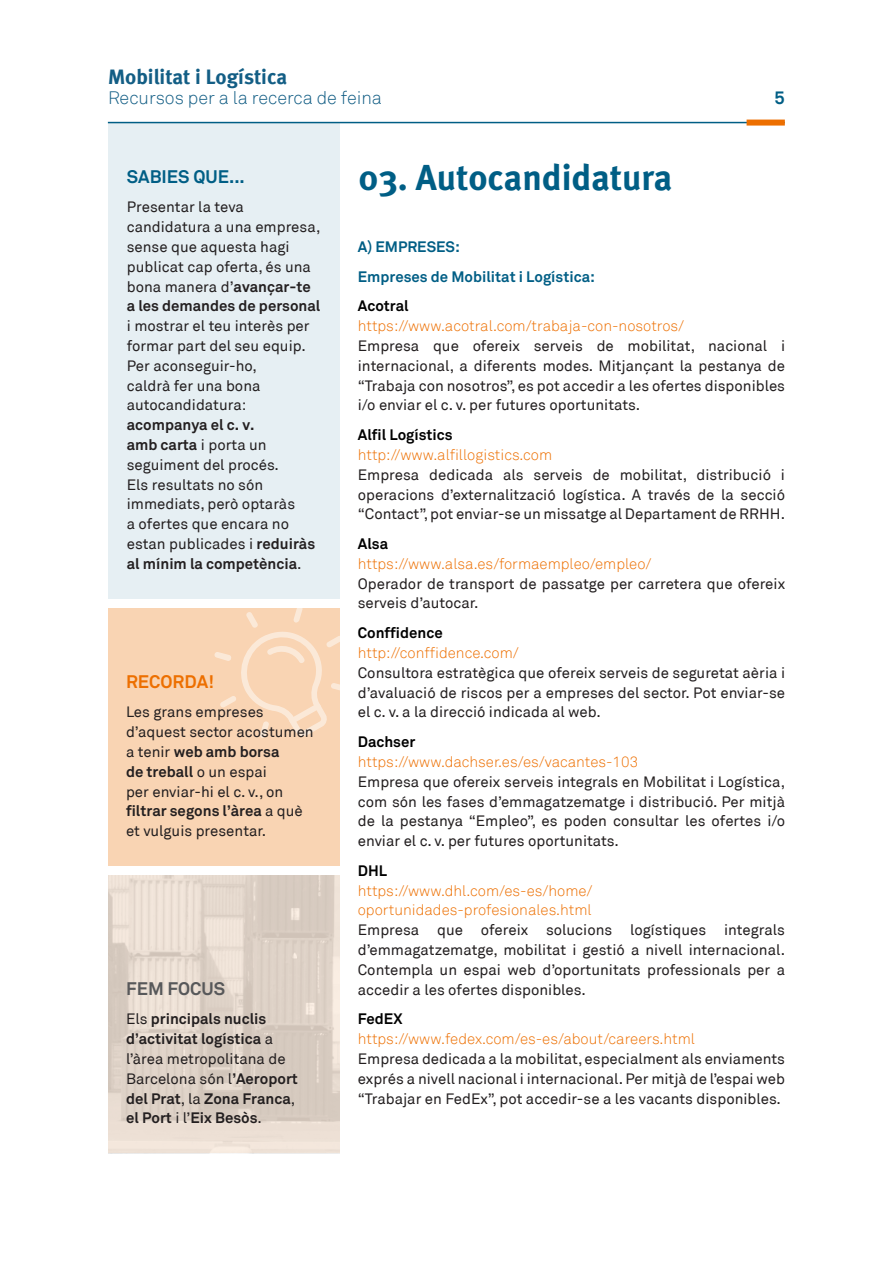
<style>
.page{position:relative;width:893px;height:1263px;background:#fff}
.page>*{position:absolute;margin:0;border:0;box-sizing:border-box;transform-origin:0 0}
.Títols_seccions{font:36px "Meta Bold Turk";color:#005e85}
.t1{font:700 21px "Meta";color:#135e85}
.t2{font:300 18px "Akkurat";color:#135e85}
.Titolets_Columna{font:700 18px "Akkurat";color:#005e85}
.Titolets_Columna-2{font:700 18px "Akkurat";color:#57585a}
.Titolets_Columna-3{font:700 18px "Akkurat";color:#ed6f00}
.Cos_justificat{font:15px/19.8px "Akkurat";color:#231f20;text-align:justify}
.Cos_Esquerra{font:15px/19.8px "Akkurat";color:#231f20}
.Cos_justificat-2{font:300 15px "Akkurat";color:#ed6f00}
.Cos_Esquerra-2{font:700 15px/19.8px "Akkurat";color:#231f20}
.Cos_Esquerra-3{font:300 15px/19.8px "Akkurat";color:#ed6f00}
.Nom_recursos{font:700 15px "Akkurat";color:#000}
.Nom_recursos-2{font:700 15px "Akkurat";color:#005e85}
.Subtítol{font:700 15px "Akkurat";color:#005e85}
.s1{font-weight:700}
.s2{font-weight:400}
</style>
<div class="page">
<hr style="left:108px;top:122px;width:677px;height:1px;background:#005e85">
<div style="left:747px;top:120px;width:38px;height:6px;background:#ed6f00"></div>
<div style="left:108px;top:608px;width:232px;height:258px;background:#f9d4b3"></div>
<svg style="left:214px;top:608px;width:126px;height:130px"></svg>
<svg style="left:108px;top:876px;width:232px;height:277px;background:#dfd3c8"></svg>
<div style="left:108px;top:122px;width:232px;height:476px;background:#e6eff3"></div>
<h2 class="t1" style="left:108px;top:64px;width:181px">Mobilitat i Logística</h2>
<p class="t2" style="left:108px;top:87px;width:276px">Recursos per a la recerca de feina</p>
<p class="Titolets_Columna" style="left:775px;top:86px;width:12px">5</p>
<p class="Titolets_Columna" style="left:127px;top:165px;width:120px">SABIES QUE...</p>
<p class="Cos_Esquerra" style="left:127px;top:197px;width:195px">Presentar la teva candidatura a una empresa, sense que aquesta hagi publicat cap oferta, és una bona manera d’<span class="s1">avançar-te a les demandes de personal </span>i mostrar el teu interès per formar part del seu equip.</p>
<p class="Cos_Esquerra" style="left:127px;top:356px;width:154px">Per aconseguir-ho, caldrà fer una bona autocandidatura: <span class="s1">acompanya el c. v. amb carta</span> i porta un seguiment del procés.</p>
<p class="Cos_Esquerra" style="left:127px;top:475px;width:190px">Els resultats no són immediats, però optaràs<br>a ofertes que encara no estan publicades i <span class="s1">reduiràs al mínim la competència</span>.</p>
<p class="Titolets_Columna-3" style="left:126px;top:670px;width:90px">RECORDA!</p>
<p class="Cos_Esquerra" style="left:126px;top:702px;width:189px">Les grans empreses d’aquest sector acostumen a tenir <span class="s1">web amb borsa<br>de treball</span> o un espai<br>per enviar-hi el c. v., on <span class="s1">filtrar segons l’àrea</span> a què et vulguis presentar.</p>
<p class="Titolets_Columna-2" style="left:126px;top:977px;width:101px">FEM FOCUS</p>
<p class="Cos_Esquerra-2" style="left:126px;top:1009px;width:173px"><span class="s2">Els</span> principals nuclis d’activitat logística <span class="s2">a l’àrea metropolitana de<br>Barcelona són l</span>’Aeroport del Prat<span class="s2">, la</span> Zona Franca<span class="s2">, </span>el Port <span class="s2">i l’</span>Eix Besòs<span class="s2">.</span></p>
<p class="Títols_seccions" style="left:358px;top:156px;width:315px">03. Autocandidatura</p>
<p class="Subtítol" style="left:358px;top:237px;width:104px">A) EMPRESES:</p>
<p class="Nom_recursos-2" style="left:358px;top:267px;width:239px">Empreses de Mobilitat i Logística:</p>
<p class="Nom_recursos" style="left:358px;top:297px;width:52px">Acotral</p>
<p class="Cos_justificat-2" style="left:358px;top:317px;width:328px">https://www.acotral.com/trabaja-con-nosotros/</p>
<p class="Cos_justificat" style="left:358px;top:336px;width:429px">Empresa que ofereix serveis de mobilitat, nacional i internacional, a diferents modes. Mitjançant la pestanya de “Trabaja con nosotros”, es pot accedir a les ofertes disponibles i/o enviar el c. v. per futures oportunitats.</p>
<p class="Nom_recursos" style="left:358px;top:425px;width:96px">Alfil Logístics</p>
<p class="Cos_justificat-2" style="left:358px;top:446px;width:196px">http://www.alfillogistics.com</p>
<p class="Cos_justificat" style="left:358px;top:465px;width:429px">Empresa dedicada als serveis de mobilitat, distribució i operacions d’externalització logística. A través de la secció “Contact”, pot enviar-se un missatge al Departament de RRHH.</p>
<p class="Nom_recursos" style="left:358px;top:534px;width:32px">Alsa</p>
<p class="Cos_justificat-2" style="left:358px;top:555px;width:295px">https://www.alsa.es/formaempleo/empleo/</p>
<p class="Cos_justificat" style="left:358px;top:574px;width:429px">Operador de transport de passatge per carretera que ofereix serveis d’autocar.</p>
<p class="Nom_recursos" style="left:358px;top:623px;width:86px">Conffidence</p>
<p class="Cos_justificat-2" style="left:358px;top:644px;width:163px">http://conffidence.com/</p>
<p class="Cos_justificat" style="left:358px;top:663px;width:429px">Consultora estratègica que ofereix serveis de seguretat aèria i d’avaluació de riscos per a empreses del sector. Pot enviar-se el c. v. a la direcció indicada al web.</p>
<p class="Nom_recursos" style="left:358px;top:732px;width:59px">Dachser</p>
<p class="Cos_justificat-2" style="left:358px;top:753px;width:282px">https://www.dachser.es/es/vacantes-103</p>
<p class="Cos_justificat" style="left:358px;top:772px;width:429px">Empresa que ofereix serveis integrals en Mobilitat i Logística, com són les fases d’emmagatzematge i distribució. Per mitjà de la pestanya “Empleo”, es poden consultar les ofertes i/o enviar el c. v. per futures oportunitats.</p>
<p class="Nom_recursos" style="left:358px;top:861px;width:31px">DHL</p>
<p class="Cos_Esquerra-3" style="left:358px;top:881px;width:236px">https://www.dhl.com/es-es/home/ oportunidades-profesionales.html</p>
<p class="Cos_justificat" style="left:358px;top:920px;width:429px">Empresa que ofereix solucions logístiques integrals d’emmagatzematge, mobilitat i gestió a nivell internacional.<br>Contempla un espai web d’oportunitats professionals per a accedir a les ofertes disponibles.</p>
<p class="Nom_recursos" style="left:358px;top:1009px;width:46px">FedEX</p>
<p class="Cos_justificat-2" style="left:358px;top:1030px;width:339px">https://www.fedex.com/es-es/about/careers.html</p>
<p class="Cos_justificat" style="left:358px;top:1049px;width:429px">Empresa dedicada a la mobilitat, especialment als enviaments exprés a nivell nacional i internacional. Per mitjà de l’espai web “Trabajar en FedEx”, pot accedir-se a les vacants disponibles.</p>
</div>
